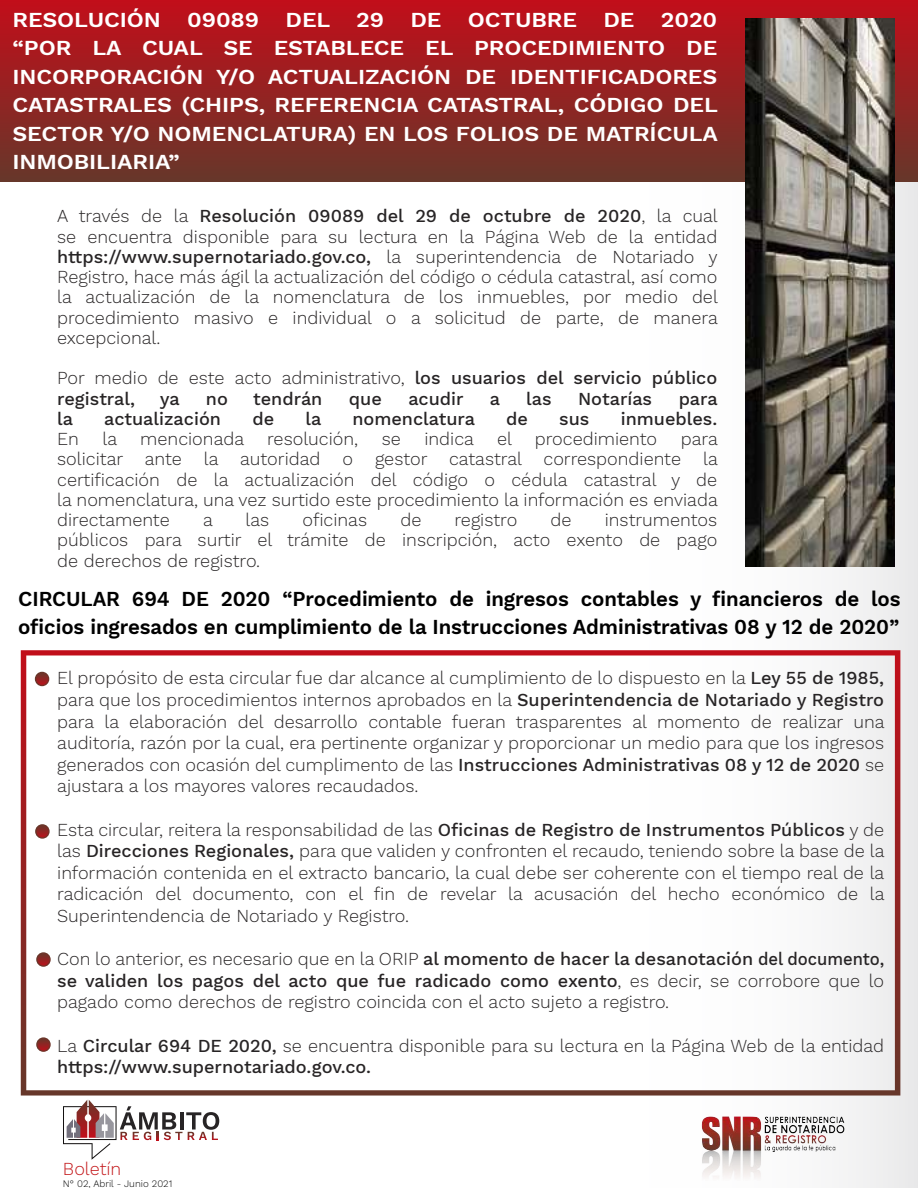
<style>
.page{position:relative;width:918px;height:1188px;background:#fff}
.page>*{position:absolute;margin:0;border:0;box-sizing:border-box;transform-origin:0 0}
.t1{font:600 21px/28.5px "Work Sans";letter-spacing:-.005em;color:#fff;text-align:justify;scale:1.1 1}
.t2{font:600 21px/28.5px "Work Sans";letter-spacing:-.005em;color:#000}
.t3{font:300 18px/20.2px "Work Sans";color:#272425;text-align:justify}
.t4{font:500 18px/20.2px "Work Sans";color:#272425}
.t5{font:300 18px "Work Sans";color:#c3171a}
.t6{font:300 9.75px "Work Sans";color:#000}
.s1{font-weight:500}
.s2{font-weight:300}
</style>
<div class="page">
<div style="left:0;top:0;width:918px;height:1188px;background:linear-gradient(to right,#fff,#f6f5f6)"></div>
<div style="left:0;top:0;width:918px;height:182px;background:linear-gradient(to bottom,#c20e1a,#67362a)"></div>
<svg style="left:21px;top:650px;width:879px;height:446px"></svg>
<svg style="left:36px;top:673px;width:13px;height:12px"></svg>
<div style="left:35px;top:672px;width:14px;height:14px;border:2px solid #fff;border-radius:50%"></div>
<svg style="left:36px;top:825px;width:13px;height:13px"></svg>
<div style="left:35px;top:824px;width:15px;height:15px;border:2px solid #fff;border-radius:50%"></div>
<svg style="left:37px;top:953px;width:13px;height:13px"></svg>
<div style="left:36px;top:952px;width:15px;height:15px;border:2px solid #fff;border-radius:50%"></div>
<svg style="left:37px;top:1038px;width:13px;height:13px"></svg>
<div style="left:36px;top:1037px;width:15px;height:15px;border:2px solid #fff;border-radius:50%"></div>
<img style="left:693px;top:1105px;width:159px;height:83px">
<svg style="left:63px;top:1100px;width:156px;height:60px"></svg>
<img style="left:745px;top:19px;width:150px;height:547px">
<p class="t1" style="left:12px;top:6px;width:137px">RESOLUCIÓN</p>
<p class="t1" style="left:187px;top:6px;width:67px">09089</p>
<p class="t1" style="left:286px;top:6px;width:91px">DEL 29</p>
<p class="t1" style="left:410px;top:6px;width:30px">DE</p>
<p class="t1" style="left:468px;top:6px;width:101px">OCTUBRE</p>
<p class="t1" style="left:603px;top:6px;width:30px">DE</p>
<p class="t1" style="left:12px;top:6px;width:643px;text-indent:649px">2020 “POR LA CUAL SE ESTABLECE EL PROCEDIMIENTO DE INCORPORACIÓN Y/O ACTUALIZACIÓN DE IDENTIFICADORES CATASTRALES (CHIPS, REFERENCIA CATASTRAL, CÓDIGO DEL SECTOR Y/O NOMENCLATURA) EN LOS FOLIOS DE MATRÍCULA INMOBILIARIA”</p>
<p class="t3" style="left:57px;top:207px;width:662px">A través de la <span class="s1">Resolución 09089 del 29 de octubre de 2020</span>, la cual se encuentra disponible para su lectura en la Página Web de la entidad <span class="s1">https://www.supernotariado.gov.co,</span> la superintendencia de Notariado y Registro, hace más ágil la actualización del código o cédula catastral, así como la actualización de la nomenclatura de los inmuebles, por medio del procedimiento masivo e individual o a solicitud de parte, de manera excepcional.</p>
<p class="t4" style="left:57px;top:369px;width:662px"><span class="s2">Por medio de este acto administrativo,</span> los usuarios del servicio público registral,</p>
<p class="t4" style="left:160px;top:389px;width:21px">ya</p>
<p class="t4" style="left:206px;top:389px;width:24px">no</p>
<p class="t4" style="left:253px;top:389px;width:71px">tendrán</p>
<p class="t4" style="left:349px;top:389px;width:34px">que</p>
<p class="t4" style="left:408px;top:389px;width:57px">acudir</p>
<p class="t4" style="left:490px;top:389px;width:12px">a</p>
<p class="t4" style="left:526px;top:389px;width:27px">las</p>
<p class="t4" style="left:578px;top:389px;width:76px">Notarías</p>
<p class="t4" style="left:679px;top:389px;width:41px">para</p>
<p class="t4" style="left:57px;top:410px;width:17px">la</p>
<p class="t4" style="left:104px;top:410px;width:118px">actualización</p>
<p class="t4" style="left:252px;top:410px;width:23px">de</p>
<p class="t4" style="left:306px;top:410px;width:17px">la</p>
<p class="t4" style="left:352px;top:410px;width:124px">nomenclatura</p>
<p class="t4" style="left:506px;top:410px;width:23px">de</p>
<p class="t4" style="left:559px;top:410px;width:32px">sus</p>
<p class="t4" style="left:621px;top:410px;width:98px">inmuebles.</p>
<p class="t3" style="left:57px;top:430px;width:23px">En</p>
<p class="t3" style="left:102px;top:430px;width:16px">la</p>
<p class="t3" style="left:140px;top:430px;width:105px">mencionada</p>
<p class="t3" style="left:267px;top:430px;width:92px">resolución,</p>
<p class="t3" style="left:382px;top:430px;width:21px">se</p>
<p class="t3" style="left:424px;top:430px;width:51px">indica</p>
<p class="t3" style="left:497px;top:430px;width:16px">el</p>
<p class="t3" style="left:535px;top:430px;width:124px">procedimiento</p>
<p class="t3" style="left:57px;top:430px;width:662px;text-indent:624px">para solicitar ante la autoridad o gestor catastral correspondiente la certificación de la actualización del código o cédula catastral y de la nomenclatura, una vez surtido este procedimiento la información es enviada directamente</p>
<p class="t3" style="left:203px;top:511px;width:11px">a</p>
<p class="t3" style="left:246px;top:511px;width:25px">las</p>
<p class="t3" style="left:303px;top:511px;width:66px">oficinas</p>
<p class="t3" style="left:400px;top:511px;width:23px">de</p>
<p class="t3" style="left:455px;top:511px;width:64px">registro</p>
<p class="t3" style="left:551px;top:511px;width:23px">de</p>
<p class="t3" style="left:57px;top:511px;width:662px;text-indent:548px">instrumentos públicos para surtir el trámite de inscripción, acto exento de pago de derechos de registro.</p>
<p class="t2" style="left:18px;top:585px;width:884px">CIRCULAR 694 DE 2020 “Procedimiento de ingresos contables y financieros de los oficios ingresados en cumplimiento de la Instrucciones Administrativas 08 y 12 de 2020”</p>
<p class="t3" style="left:57px;top:668px;width:829px;line-height:21.6px">El propósito de esta circular fue dar alcance al cumplimiento de lo dispuesto en la <span class="s1">Ley 55 de 1985, </span>para que los procedimientos internos aprobados en la <span class="s1">Superintendencia de Notariado y Registro </span>para la elaboración del desarrollo contable fueran trasparentes al momento de realizar una auditoría, razón por la cual, era pertinente organizar y proporcionar un medio para que los ingresos generados con ocasión del cumplimento de las <span class="s1">Instrucciones Administrativas 08 y 12 de 2020</span> se ajustara a los mayores valores recaudados.</p>
<p class="t3" style="left:57px;top:819px;width:829px;line-height:21.6px">Esta circular, reitera la responsabilidad de las <span class="s1">Oficinas de Registro de Instrumentos Públicos</span> y de las <span class="s1">Direcciones Regionales,</span> para que validen y confronten el recaudo, teniendo sobre la base de la información contenida en el extracto bancario, la cual debe ser coherente con el tiempo real de la radicación del documento, con el fin de revelar la acusación del hecho económico de la Superintendencia de Notariado y Registro.</p>
<p class="t3" style="left:57px;top:949px;width:828px;line-height:21.6px">Con lo anterior, es necesario que en la ORIP <span class="s1">al momento de hacer la desanotación del documento, se validen los pagos del acto que fue radicado como exento</span>, es decir, se corrobore que lo pagado como derechos de registro coincida con el acto sujeto a registro.</p>
<p class="t3" style="left:57px;top:1035px;width:829px;line-height:21.6px">La <span class="s1">Circular 694 DE 2020,</span> se encuentra disponible para su lectura en la Página Web de la entidad <span class="s1">https://www.supernotariado.gov.co.</span></p>
<p class="t5" style="left:63px;top:1158px;width:60px">Boletín</p>
<p class="t6" style="left:63px;top:1178px;width:111px">N° 02, Abril - Junio 2021</p>
</div>
